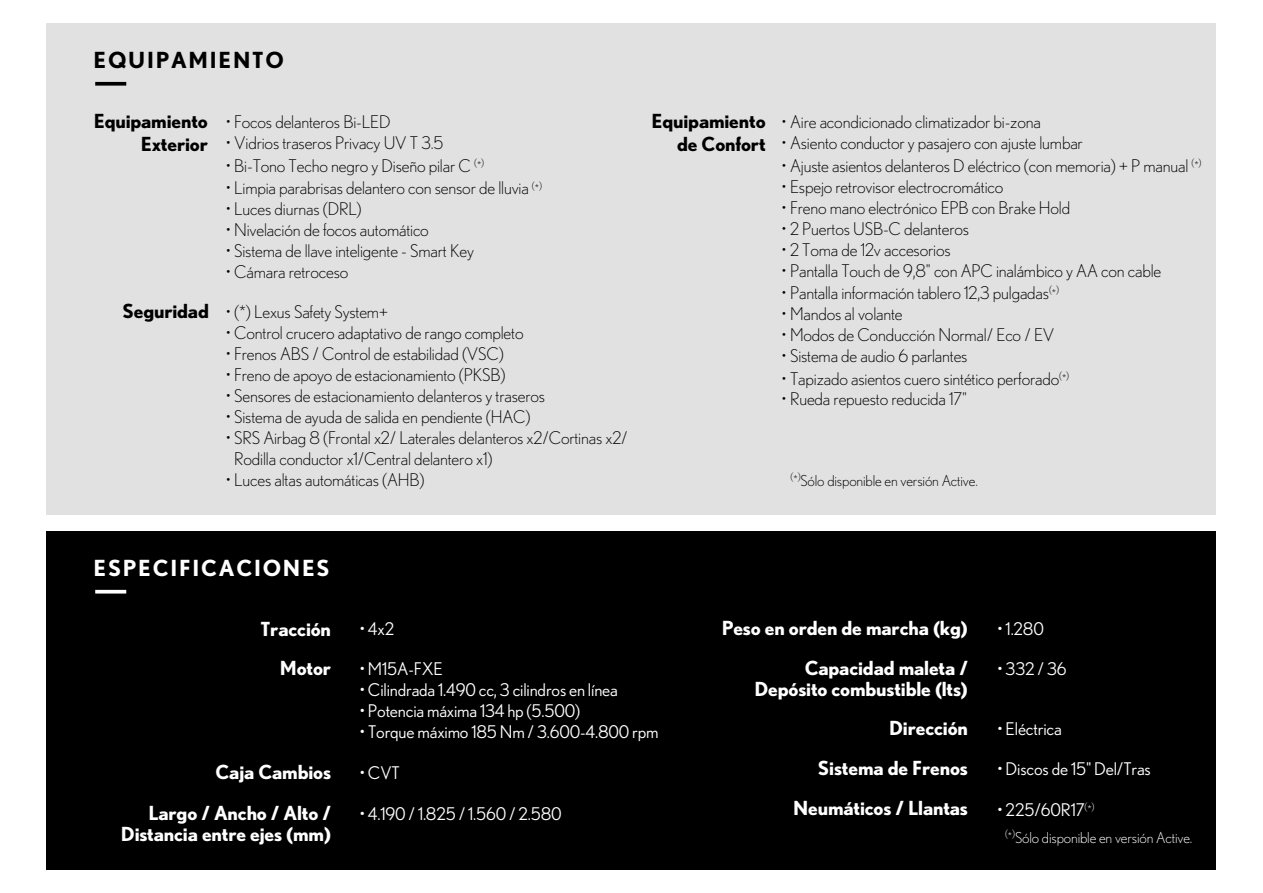
<style>
.page{position:relative;width:1263px;height:893px;background:#fff}
.page>*{position:absolute;margin:0;border:0;box-sizing:border-box;transform-origin:0 0}
.t1{font:700 22.2px "Nobel";letter-spacing:.08em;color:#fff}
.t2{font:700 22.2px "Nobel";letter-spacing:.08em;color:#000}
.t3{font:700 19.35px/21px "Nobel";letter-spacing:-.01em;color:#fff;text-align:right}
.t4{font:700 19.35px/23.2px "Nobel";letter-spacing:-.01em;color:#000;text-align:right}
.t5{font:300 17.4px/21px "Nobel";letter-spacing:-.01em;color:#000}
.t6{font:17.4px "Nobel";letter-spacing:-.01em;color:#fff}
.t7{font:300 15px "Nobel";letter-spacing:-.01em;color:#000}
.t8{font:300 15px "Nobel";letter-spacing:-.01em;color:#fff}
.s1{font-size:10.95px}
.s2{font-weight:700;font-size:19.35px}
.s3{font-weight:300;font-size:10.95px}
</style>
<div class="page">
<div style="left:47px;top:23px;width:1169px;height:492px;background:#e1e1e1"></div>
<svg style="left:95px;top:82px;width:31px;height:4px"></svg>
<div style="left:47px;top:531px;width:1169px;height:339px;background:#000"></div>
<svg style="left:95px;top:590px;width:31px;height:4px"></svg>
<p class="t2" style="left:94px;top:47px;width:192px">EQUIPAMIENTO</p>
<p class="t4" style="left:94px;top:109px;width:116px">Equipamiento<br>Exterior</p>
<p class="t5" style="left:226px;top:112px;width:166px">• Focos delanteros Bi-LED</p>
<p class="t5" style="left:226px;top:133px;width:219px">• Vidrios traseros Privacy UV T 3.5</p>
<p class="t5" style="left:226px;top:155px;width:260px">• Bi-Tono Techo negro y Diseño pilar C <sup>(</sup><span class="s1">*</span><sup>)</sup></p>
<p class="t5" style="left:226px;top:178px;width:318px">• Limpia parabrisas delantero con sensor de lluvia <sup>(</sup><span class="s1">*</span><sup>)</sup></p>
<p class="t5" style="left:226px;top:198px;width:138px">• Luces diurnas (DRL)</p>
<p class="t5" style="left:226px;top:219px;width:205px">• Nivelación de focos automático</p>
<p class="t5" style="left:226px;top:240px;width:250px">• Sistema de llave inteligente - Smart Key</p>
<p class="t5" style="left:226px;top:261px;width:124px">• Cámara retroceso</p>
<p class="t5" style="left:122px;top:301px;width:267px"><span class="s2">Seguridad</span> • (*) Lexus Safety System+</p>
<p class="t5" style="left:226px;top:322px;width:299px">• Control crucero adaptativo de rango completo</p>
<p class="t5" style="left:226px;top:343px;width:280px">• Frenos ABS / Control de estabilidad (VSC)</p>
<p class="t5" style="left:226px;top:364px;width:281px">• Freno de apoyo de estacionamiento (PKSB)</p>
<p class="t5" style="left:226px;top:385px;width:321px">• Sensores de estacionamiento delanteros y traseros</p>
<p class="t5" style="left:226px;top:406px;width:306px">• Sistema de ayuda de salida en pendiente (HAC)</p>
<p class="t5" style="left:234px;top:427px;width:395px;text-indent:-9px">• SRS Airbag 8 (Frontal x2/ Laterales delanteros x2/Cortinas x2/<br>Rodilla conductor x1/Central delantero x1)</p>
<p class="t5" style="left:226px;top:469px;width:200px">• Luces altas automáticas (AHB)</p>
<p class="t4" style="left:651px;top:109px;width:116px">Equipamiento de Confort</p>
<p class="t5" style="left:781px;top:112px;width:261px">• Aire acondicionado climatizador bi-zona</p>
<p class="t5" style="left:781px;top:132px;width:303px">• Asiento conductor y pasajero con ajuste lumbar</p>
<p class="t5" style="left:781px;top:155px;width:421px">• Ajuste asientos delanteros D eléctrico (con memoria) + P manual <sup>(</sup><span class="s1">*</span><sup>)</sup></p>
<p class="t5" style="left:781px;top:176px;width:223px">• Espejo retrovisor electrocromático</p>
<p class="t5" style="left:781px;top:197px;width:290px">• Freno mano electrónico EPB con Brake Hold</p>
<p class="t5" style="left:781px;top:218px;width:189px">• 2 Puertos USB-C delanteros</p>
<p class="t5" style="left:781px;top:239px;width:171px">• 2 Toma de 12v accesorios</p>
<p class="t5" style="left:781px;top:260px;width:381px">• Pantalla Touch de 9,8" con APC inalámbico y AA con cable</p>
<p class="t5" style="left:781px;top:282px;width:279px">• Pantalla información tablero 12,3 pulgadas<sup>(</sup><span class="s1">*</span><sup>)</sup></p>
<p class="t5" style="left:781px;top:303px;width:123px">• Mandos al volante</p>
<p class="t5" style="left:781px;top:324px;width:274px">• Modos de Conducción Normal/ Eco / EV</p>
<p class="t5" style="left:781px;top:345px;width:187px">• Sistema de audio 6 parlantes</p>
<p class="t5" style="left:781px;top:368px;width:289px">• Tapizado asientos cuero sintético perforado<sup>(</sup><span class="s1">*</span><sup>)</sup></p>
<p class="t5" style="left:781px;top:389px;width:187px">• Rueda repuesto reducida 17"</p>
<p class="t7" style="left:790px;top:472px;width:189px"><sup>(</sup><sup>*</sup><sup>)</sup>Sólo disponible en versión Active.</p>
<p class="t1" style="left:94px;top:555px;width:238px">ESPECIFICACIONES</p>
<p class="t3" style="left:260px;top:618px;width:72px">Tracción</p>
<p class="t6" style="left:359px;top:619px;width:36px">• 4x2</p>
<p class="t3" style="left:722px;top:617px;width:248px">Peso en orden de marcha (kg)</p>
<p class="t6" style="left:997px;top:619px;width:48px">• 1.280</p>
<p class="t3" style="left:280px;top:657px;width:53px">Motor</p>
<p class="t3" style="left:215px;top:761px;width:117px">Caja Cambios</p>
<p class="t6" style="left:359px;top:659px;width:85px">• M15A-FXE</p>
<p class="t6" style="left:359px;top:680px;width:260px">• Cilindrada 1.490 cc, 3 cilindros en línea</p>
<p class="t6" style="left:359px;top:701px;width:222px">• Potencia máxima 134 hp (5.500)</p>
<p class="t6" style="left:359px;top:722px;width:301px">• Torque máximo 185 Nm / 3.600-4.800 rpm</p>
<p class="t6" style="left:359px;top:763px;width:42px">• CVT</p>
<p class="t3" style="left:754px;top:657px;width:215px">Capacidad maleta /<br>Depósito combustible (lts)</p>
<p class="t6" style="left:997px;top:659px;width:71px">• 332 / 36</p>
<p class="t3" style="left:889px;top:717px;width:80px">Dirección</p>
<p class="t6" style="left:997px;top:719px;width:66px">• Eléctrica</p>
<p class="t3" style="left:818px;top:757px;width:152px">Sistema de Frenos</p>
<p class="t6" style="left:997px;top:759px;width:155px">• Discos de 15" Del/Tras</p>
<p class="t3" style="left:121px;top:802px;width:212px">Largo / Ancho / Alto /<br>Distancia entre ejes (mm)</p>
<p class="t6" style="left:359px;top:804px;width:204px">• 4.190 / 1.825 / 1.560 / 2.580</p>
<p class="t3" style="left:793px;top:797px;width:176px">Neumáticos / Llantas</p>
<p class="t6" style="left:997px;top:799px;width:99px">• 225/60R17<sup>(</sup><span class="s3">*</span><sup>)</sup></p>
<p class="t8" style="left:1005px;top:829px;width:189px"><sup>(</sup><sup>*</sup><sup>)</sup>Sólo disponible en versión Active.</p>
</div>
